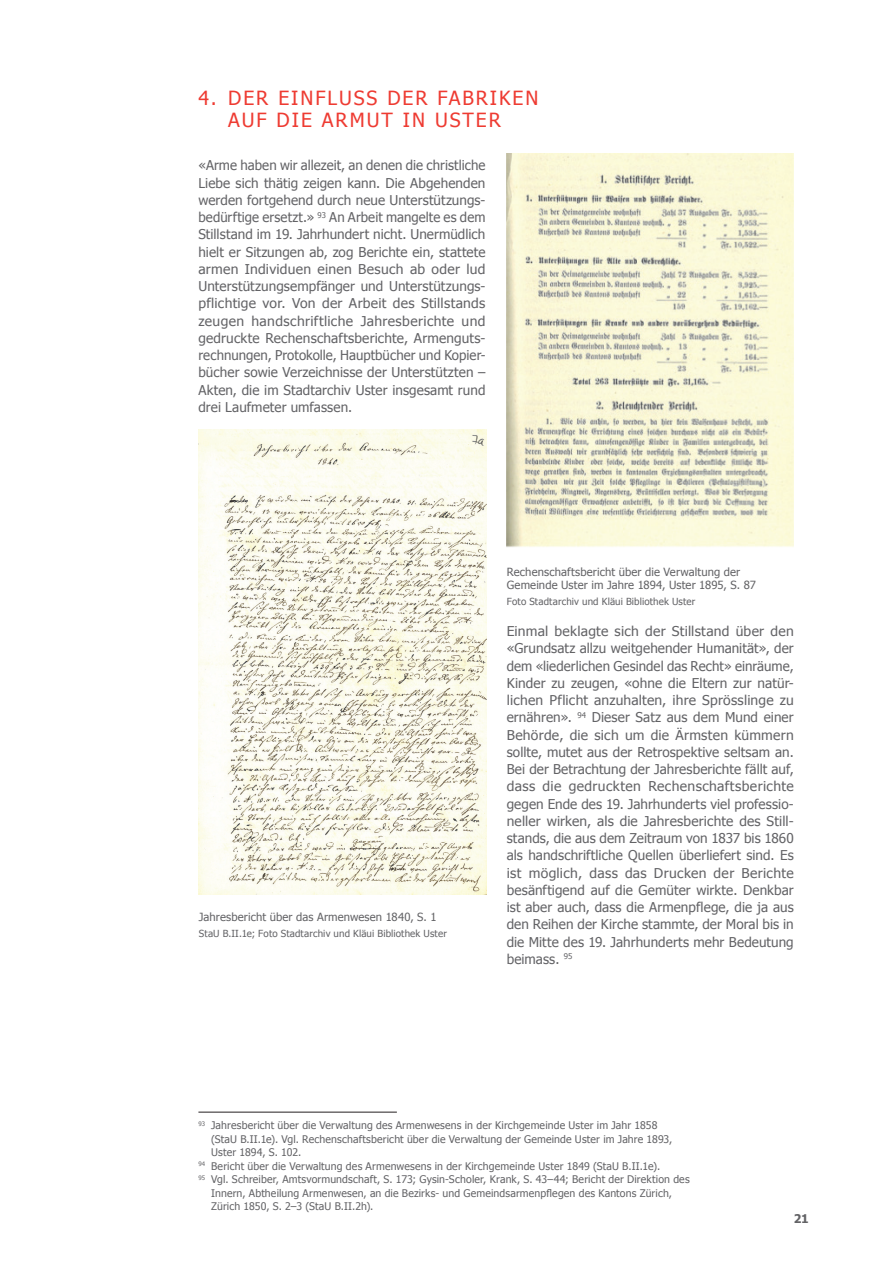
<style>
.page{position:relative;width:893px;height:1263px;background:#fff}
.page>*{position:absolute;margin:0;border:0;box-sizing:border-box;transform-origin:0 0}
.t1{font:19.5px/22.5px "Tahoma";letter-spacing:.1em;color:#ee3b32;text-align:center}
.t2{font:13.5px/17.2px "Tahoma";letter-spacing:.005em;color:#636366;text-align:justify}
.t3{font:700 12px "Tahoma";color:#636366}
.t4{font:11.25px/13.5px "Tahoma";letter-spacing:.01em;color:#636366}
.t5{font:10.5px "Tahoma";letter-spacing:.015em;color:#636366}
.t6{font:9.75px "Tahoma";letter-spacing:.015em;color:#636366}
</style>
<div class="page">
<img style="left:198px;top:429px;width:288px;height:466px">
<img style="left:507px;top:153px;width:287px;height:394px">
<hr style="left:198px;top:1112px;width:199px;height:1px;background:#231f20">
<h1 class="t1" style="left:198px;top:86px;width:342px">4. DER EINFLUSS DER FABRIKEN<br>AUF DIE ARMUT IN USTER</h1>
<p class="t2" style="left:198px;top:156px;width:289px">«Arme haben wir allezeit, an denen die christ liche Liebe sich thätig zeigen kann. Die Abgehenden werden fortgehend durch neue Unterstützungs&shy;bedürftige ersetzt.» <sup>93</sup> An Arbeit mangelte es dem Stillstand im 19. Jahrhundert nicht. Unermüdlich hielt er Sitzungen ab, zog Berichte ein, stattete armen Individuen einen Besuch ab oder lud Unterstützungsempfänger und Unterstützungs&shy;pflichtige vor. Von der Arbeit des Stillstands zeugen handschriftliche Jahresberichte und gedruckte Rechenschaftsberichte, Armenguts&shy;rechnungen, Protokolle, Hauptbücher und Kopier&shy;bücher sowie Verzeichnisse der Unterstützten – Akten, die im Stadtarchiv Uster insgesamt rund drei Laufmeter umfassen.</p>
<p class="t4" style="left:199px;top:909px;width:239px">Jahresbericht über das Armenwesen 1840, S. 1</p>
<p class="t6" style="left:199px;top:927px;width:249px">StaU B.II.1e; Foto Stadtarchiv und Kläui Bibliothek Uster</p>
<p class="t4" style="left:507px;top:564px;width:251px">Rechenschaftsbericht über die Verwaltung der<br>Gemeinde Uster im Jahre 1894, Uster 1895, S. 87</p>
<p class="t6" style="left:507px;top:595px;width:190px">Foto Stadtarchiv und Kläui Bibliothek Uster</p>
<p class="t2" style="left:507px;top:622px;width:289px">Einmal beklagte sich der Stillstand über den «Grundsatz allzu weitgehender Humanität», der dem «liederlichen Gesindel das Recht» einräume, Kinder zu zeugen, «ohne die Eltern zur natür&shy;lichen Pflicht anzuhalten, ihre Sprösslinge zu ernähren». <sup>94</sup> Dieser Satz aus dem Mund einer Behörde, die sich um die Ärmsten kümmern sollte, mutet aus der Retrospektive seltsam an.<br>Bei der Betrachtung der Jahresberichte fällt auf, dass die gedruckten Rechenschaftsberichte gegen Ende des 19. Jahrhunderts viel professio&shy;neller wirken, als die Jahresberichte des Still&shy;stands, die aus dem Zeitraum von 1837 bis 1860 als handschriftliche Quellen überliefert sind. Es ist möglich, dass das Drucken der Berichte besänftigend auf die Gemüter wirkte. Denkbar ist aber auch, dass die Armenpflege, die ja aus den Reihen der Kirche stammte, der Moral bis in die Mitte des 19. Jahrhunderts mehr Bedeutung beimass. <sup>95</sup></p>
<p class="t5" style="left:198px;top:1118px;width:460px"><sup>93</sup> Jahresbericht über die Verwaltung des Armenwesens in der Kirchgemeinde Uster im Jahr 1858</p>
<p class="t5" style="left:211px;top:1132px;width:463px">(StaU B.II.1e). Vgl. Rechenschaftsbericht über die Verwaltung der Gemeinde Uster im Jahre 1893,</p>
<p class="t5" style="left:211px;top:1145px;width:92px">Uster 1894, S. 102.</p>
<p class="t5" style="left:198px;top:1159px;width:463px"><sup>94</sup> Bericht über die Verwaltung des Armenwesens in der Kirchgemeinde Uster 1849 (StaU B.II.1e).</p>
<p class="t5" style="left:198px;top:1172px;width:493px"><sup>95</sup> Vgl. Schreiber, Amtsvormundschaft, S. 173; Gysin-Scholer, Krank, S. 43–44; Bericht der Direktion des</p>
<p class="t5" style="left:211px;top:1186px;width:462px">Innern, Abtheilung Armenwesen, an die Bezirks- und Gemeindsarmenpflegen des Kantons Zürich,</p>
<p class="t5" style="left:211px;top:1199px;width:164px">Zürich 1850, S. 2–3 (StaU B.II.2h).</p>
<p class="t3" style="left:794px;top:1210px;width:17px">21</p>
</div>
